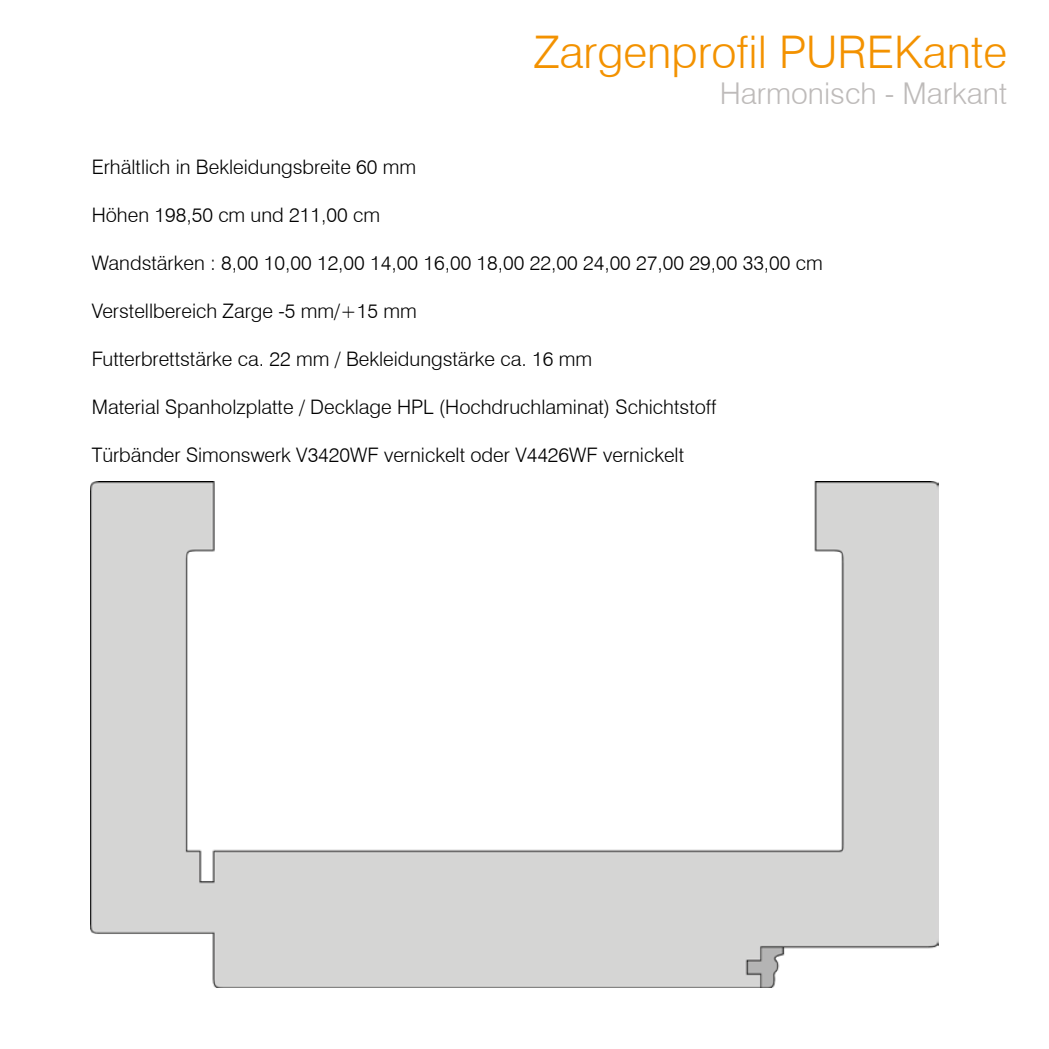
<style>
.page{position:relative;width:1049px;height:1049px;background:#fff}
.page>*{position:absolute;margin:0;border:0;box-sizing:border-box;transform-origin:0 0}
.t1{font:300 45px "Swiss 721 BT";color:#f39200}
.t2{font:300 30px "Swiss 721 BT";color:#bebbba}
.t3{font:300 20px "Swiss 721 BT";color:#000}
</style>
<div class="page">
<img style="left:91px;top:481px;width:847px;height:507px">
<h1 class="t1" style="left:534px;top:25px;width:475px">Zargenprofil PUREKante</h1>
<h2 class="t2" style="left:720px;top:75px;width:289px">Harmonisch - Markant</h2>
<p class="t3" style="left:92px;top:155px;width:326px">Erhältlich in Bekleidungsbreite 60 mm</p>
<p class="t3" style="left:92px;top:203px;width:290px">Höhen 198,50 cm und 211,00 cm</p>
<p class="t3" style="left:92px;top:251px;width:733px">Wandstärken : 8,00 10,00 12,00 14,00 16,00 18,00 22,00 24,00 27,00 29,00 33,00 cm</p>
<p class="t3" style="left:92px;top:299px;width:326px">Verstellbereich Zarge -5 mm/+15 mm</p>
<p class="t3" style="left:92px;top:347px;width:502px">Futterbrettstärke ca. 22 mm / Bekleidungstärke ca. 16 mm</p>
<p class="t3" style="left:92px;top:395px;width:626px">Material Spanholzplatte / Decklage HPL (Hochdruchlaminat) Schichtstoff</p>
<p class="t3" style="left:92px;top:443px;width:594px">Türbänder Simonswerk V3420WF vernickelt oder V4426WF vernickelt</p>
</div>
